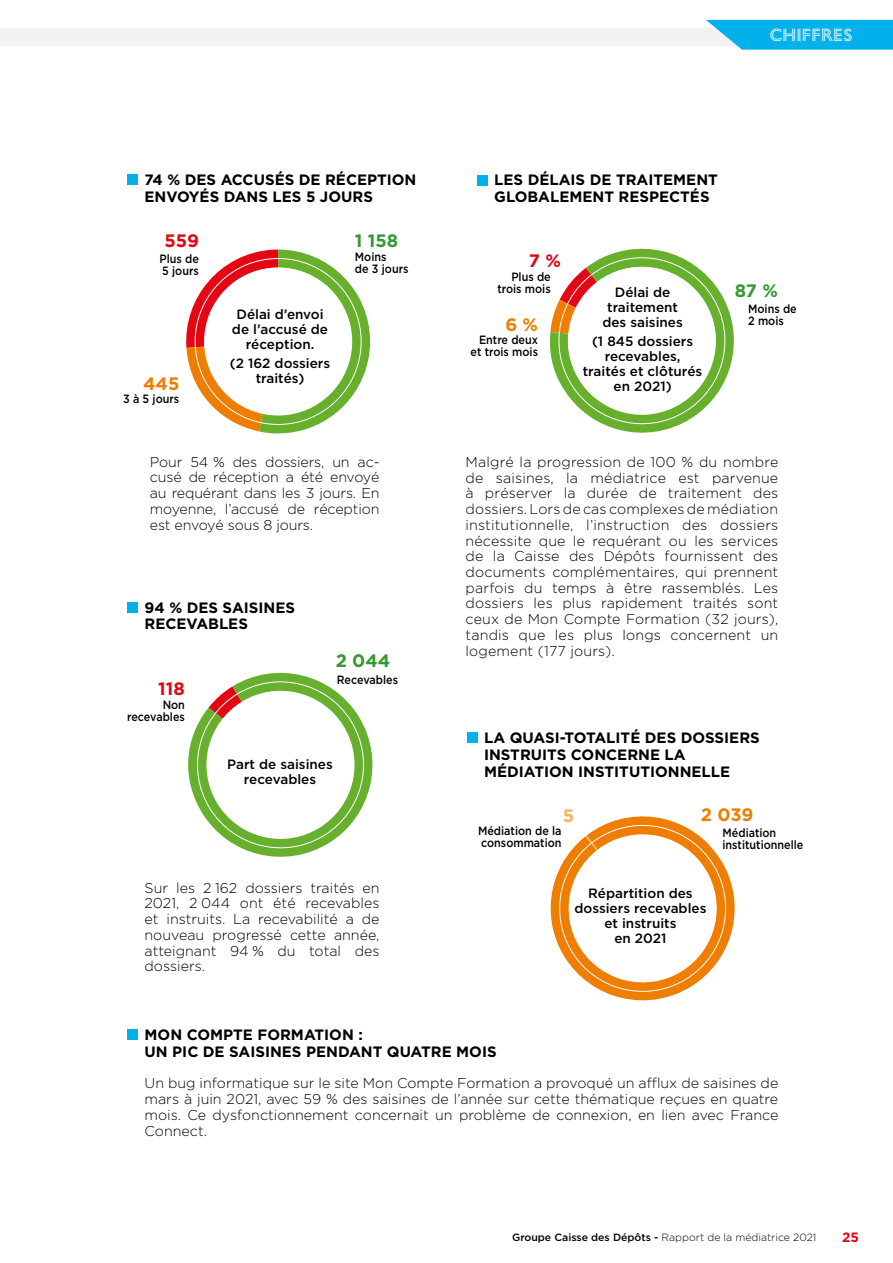
<style>
.page{position:relative;width:893px;height:1263px;background:#fff}
.page>*{position:absolute;margin:0;border:0;box-sizing:border-box;transform-origin:0 0}
.t1{font:700 18px "Gotham";color:#359830}
.t2{font:700 18px "Gotham";color:#ef7d00}
.t3{font:18px "Gill Sans Nova Inline";color:#fff}
.t4{font:700 18px "Gotham";color:#e30613}
.t5{font:700 18px "Gotham";color:#f8b45c}
.t6{font:700 15px/16.5px "Gotham";color:#000}
.t7{font:300 14.25px/15.8px "Gotham";color:#000;text-align:justify}
.t8{font:500 13.5px/15px "Gotham";color:#000;text-align:center}
.t9{font:700 13.5px "Gotham";color:#e30613}
.t10{font:500 12px/12px "Gotham";color:#000;scale:.9 1}
.t11{font:300 10.5px "Gotham";color:#000}
.s1{font-weight:500}
</style>
<div class="page">
<div style="left:0;top:28px;width:893px;height:17px;background:#f2f2f2"></div>
<svg style="left:706px;top:20px;width:187px;height:30px;background:#1ab8ec"></svg>
<div style="left:128px;top:174px;width:10px;height:11px;background:#00b1eb"></div>
<div style="left:128px;top:602px;width:10px;height:10px;background:#00b1eb"></div>
<div style="left:128px;top:1029px;width:10px;height:10px;background:#00b1eb"></div>
<div style="left:467px;top:732px;width:10px;height:11px;background:#00b1eb"></div>
<div style="left:477px;top:175px;width:10px;height:11px;background:#00b1eb"></div>
<svg style="left:186px;top:250px;width:184px;height:183px"></svg>
<div style="left:205px;top:268px;width:147px;height:147px;background:#fff;border-radius:50%"></div>
<svg style="left:188px;top:672px;width:185px;height:185px"></svg>
<svg style="left:549px;top:248px;width:185px;height:185px"></svg>
<svg style="left:550px;top:816px;width:185px;height:185px"></svg>
<p class="t3" style="left:770px;top:23px;width:84px">CHIFFRES</p>
<p class="t6" style="left:145px;top:171px;width:273px">74 % DES ACCUSÉS DE RÉCEPTION<br>ENVOYÉS DANS LES 5 JOURS</p>
<p class="t4" style="left:164px;top:230px;width:36px">559</p>
<p class="t10" style="left:160px;top:252px;width:45px">Plus de<br>5 jours</p>
<p class="t2" style="left:143px;top:373px;width:38px">445</p>
<p class="t10" style="left:123px;top:393px;width:64px">3 à 5 jours</p>
<p class="t8" style="left:232px;top:306px;width:98px">Délai d’envoi de l’accusé de réception.</p>
<p class="t8" style="left:230px;top:355px;width:102px">(2 162 dossiers traités)</p>
<p class="t1" style="left:355px;top:230px;width:45px">1 158</p>
<p class="t10" style="left:355px;top:250px;width:61px">Moins<br>de 3 jours</p>
<p class="t7" style="left:150px;top:454px;width:231px">Pour 54 % des dossiers, un ac&shy;cusé de réception a été envoyé au requérant dans les 3 jours. En moyenne, l’accusé de réception est envoyé sous 8 jours.</p>
<p class="t6" style="left:145px;top:599px;width:152px">94 % DES SAISINES<br>RECEVABLES</p>
<p class="t4" style="left:158px;top:678px;width:28px">118</p>
<p class="t10" style="left:127px;top:698px;width:66px;text-align:right">Non recevables</p>
<p class="t1" style="left:336px;top:650px;width:56px">2 044</p>
<p class="t10" style="left:337px;top:673px;width:70px">Recevables</p>
<p class="t8" style="left:227px;top:756px;width:107px">Part de saisines recevables</p>
<p class="t7" style="left:145px;top:879px;width:236px">Sur les 2 162 dossiers traités en 2021, 2 044 ont été recevables et instruits. La recevabilité a de nouveau progressé cette année, atteignant 94 % du total des dossiers.</p>
<p class="t6" style="left:494px;top:171px;width:225px">LES DÉLAIS DE TRAITEMENT<br>GLOBALEMENT RESPECTÉS</p>
<p class="t4" style="left:529px;top:250px;width:34px">7 %</p>
<p class="t10" style="left:497px;top:270px;width:61px;text-align:right">Plus de trois mois</p>
<p class="t2" style="left:505px;top:314px;width:34px">6 %</p>
<p class="t10" style="left:471px;top:333px;width:77px;text-align:right">Entre deux et trois mois</p>
<p class="t8" style="left:602px;top:284px;width:82px">Délai de traitement des saisines</p>
<p class="t8" style="left:583px;top:333px;width:121px">(1 845 dossiers recevables, traités et clôturés en 2021)</p>
<p class="t1" style="left:735px;top:280px;width:45px">87 %</p>
<p class="t10" style="left:748px;top:303px;width:56px">Moins de<br>2 mois</p>
<p class="t7" style="left:466px;top:454px;width:314px">Malgré la progression de 100 % du nombre de saisines, la médiatrice est parvenue à préserver la durée de traitement des dossiers. Lors de cas complexes de médiation institutionnelle, l’instruction des dossiers nécessite que le requérant ou les services de la Caisse des Dépôts fournissent des documents complémentaires, qui prennent parfois du temps à être rassemblés. Les dossiers les plus rapidement traités sont ceux de Mon Compte Formation (32 jours), tandis que les plus longs concernent un logement (177 jours).</p>
<p class="t6" style="left:484px;top:729px;width:277px">LA QUASI-TOTALITÉ DES DOSSIERS<br>INSTRUITS CONCERNE LA<br>MÉDIATION INSTITUTIONNELLE</p>
<p class="t5" style="left:563px;top:805px;width:13px">5</p>
<p class="t2" style="left:701px;top:804px;width:54px">2 039</p>
<p class="t10" style="left:722px;top:827px;width:91px">Médiation institutionnelle</p>
<p class="t10" style="left:478px;top:825px;width:94px">Médiation de la consommation</p>
<p class="t8" style="left:574px;top:885px;width:133px">Répartition des dossiers recevables et instruits<br>en 2021</p>
<p class="t6" style="left:145px;top:1026px;width:354px">MON COMPTE FORMATION :<br>UN PIC DE SAISINES PENDANT QUATRE MOIS</p>
<p class="t7" style="left:145px;top:1075px;width:635px">Un bug informatique sur le site Mon Compte Formation a provoqué un afflux de saisines de mars à juin 2021, avec 59 % des saisines de l’année sur cette thématique reçues en quatre mois. Ce dysfonctionnement concernait un problème de connexion, en lien avec France Connect.</p>
<p class="t11" style="left:512px;top:1231px;width:306px"><span class="s1">Groupe Caisse des Dépôts -</span> Rapport de la médiatrice 2021</p>
<p class="t9" style="left:842px;top:1229px;width:18px">25</p>
</div>
